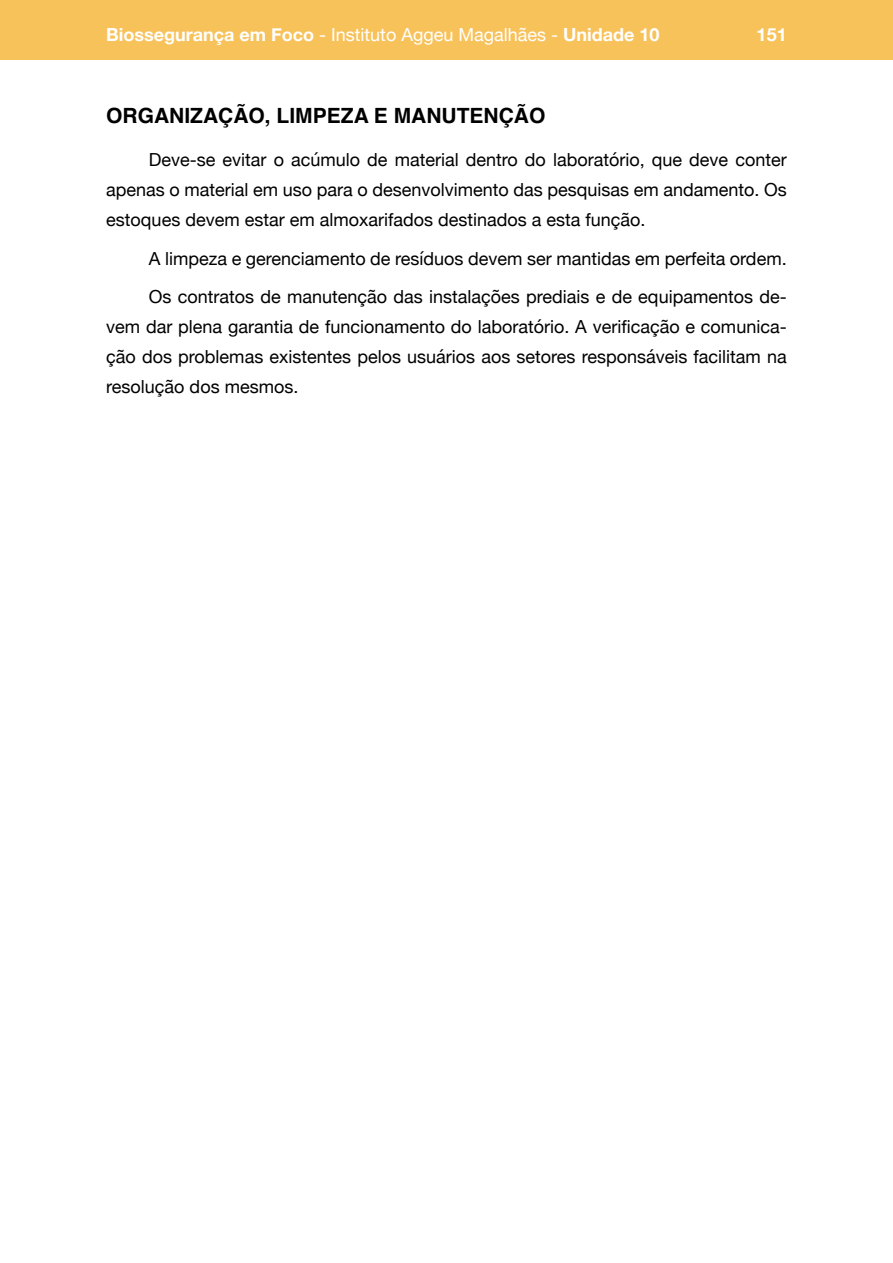
<style>
.page{position:relative;width:893px;height:1263px;background:#fff}
.page>*{position:absolute;margin:0;border:0;box-sizing:border-box;transform-origin:0 0}
.t1{font:700 21px "Helvetica";color:#000}
.t2{font:18px/30px "Helvetica Neue";color:#000;text-align:justify}
.t3{font:700 18px "Helvetica Neue";color:#fff}
.s1{font-weight:400}
</style>
<div class="page">
<div style="left:0;top:0;width:893px;height:60px;background:#f8c25b"></div>
<p class="t3" style="left:106px;top:20px;width:555px">Biossegurança em Foco <span class="s1">- Instituto Aggeu Magalhães -</span> Unidade 10</p>
<p class="t3" style="left:757px;top:20px;width:32px">151</p>
<p class="t1" style="left:106px;top:99px;width:441px">ORGANIZAÇÃO, LIMPEZA E MANUTENÇÃO</p>
<p class="t2" style="left:106px;top:146px;width:682px;text-indent:43px">Deve-se evitar o acúmulo de material dentro do laboratório, que deve conter apenas o material em uso para o desenvolvimento das pesquisas em andamento. Os estoques devem estar em almoxarifados destinados a esta função.</p>
<p class="t2" style="left:149px;top:240px;width:639px;line-height:38.5px">A limpeza e gerenciamento de resíduos devem ser mantidas em perfeita ordem.<br>Os contratos de manutenção das instalações prediais e de equipamentos de-</p>
<p class="t2" style="left:106px;top:313px;width:682px">vem dar plena garantia de funcionamento do laboratório. A verificação e comunica&shy;ção dos problemas existentes pelos usuários aos setores responsáveis facilitam na resolução dos mesmos.</p>
</div>
